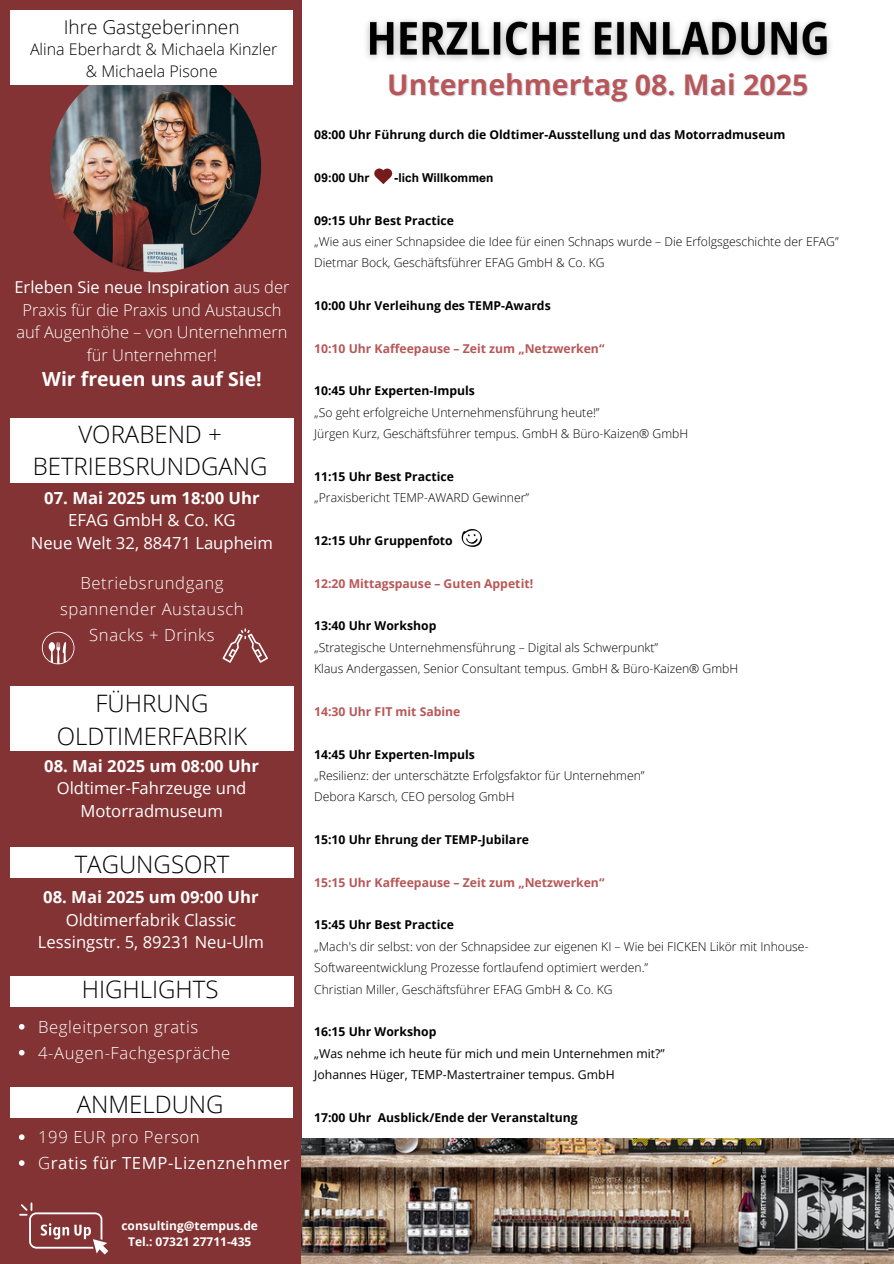
<style>
.page{position:relative;width:894px;height:1264px;background:#fff}
.page>*{position:absolute;margin:0;border:0;box-sizing:border-box;transform-origin:0 0}
.t1{font:700 28.5px "Open Sans";color:#b85757}
.t2{font:300 24px/32.7px "Open Sans";color:#000;text-align:center}
.t3{font:700 19.5px "Open Sans";color:#fff}
.t4{font:300 19.05px "Open Sans";color:#000}
.t5{font:16.65px/22.5px "Open Sans";color:#fff;text-align:center}
.t6{font:300 16.65px/25.8px "Open Sans";letter-spacing:.035em;color:#fff;text-align:center}
.t7{font:16.65px "Open Sans";letter-spacing:.035em;color:#fff}
.t8{font:300 16.5px/22.5px "Open Sans";color:#fff;text-align:center}
.t9{font:300 16.05px/21.3px "Open Sans";color:#000;text-align:center}
.t10{font:300 12.15px/21.3px "Open Sans";color:#000}
.t11{font:700 12.15px "Open Sans";color:#000}
.t12{font:700 12.15px "Open Sans";color:#b85757}
.t13{font:12.15px "Open Sans";color:#000}
.t14{font:700 12.15px "Arial Nova";color:#000}
.t15{font:700 12px/15.9px "Open Sans";color:#fff;text-align:center}
.s1{font-weight:400}
.s2{font-weight:700}
.s3{font-weight:300}
</style>
<div class="page">
<div style="left:0;top:0;width:302px;height:1263px;background:#833333"></div>
<img style="left:50px;top:62px;width:211px;height:210px;border-radius:50%">
<svg style="left:19px;top:1202px;width:89px;height:52px"></svg>
<div style="left:10px;top:1087px;width:282px;height:31px;background:#fff"></div>
<div style="left:10px;top:10px;width:282px;height:75px;background:#fff"></div>
<div style="left:10px;top:976px;width:283px;height:30px;background:#fff"></div>
<div style="left:10px;top:847px;width:283px;height:31px;background:#fff"></div>
<svg style="left:461px;top:529px;width:21px;height:18px"></svg>
<div style="left:10px;top:418px;width:283px;height:65px;background:#fff"></div>
<img style="left:302px;top:1138px;width:591px;height:124px">
<div style="left:10px;top:686px;width:283px;height:64px;background:#fff"></div>
<svg style="left:222px;top:628px;width:46px;height:34px"></svg>
<svg style="left:42px;top:631px;width:32px;height:33px"></svg>
<svg style="left:374px;top:168px;width:18px;height:16px"></svg>
<svg style="left:19px;top:1024px;width:6px;height:5px"></svg>
<svg style="left:19px;top:1049px;width:6px;height:6px"></svg>
<img style="left:366px;top:19px;width:465px;height:41px">
<svg style="left:19px;top:1134px;width:6px;height:5px"></svg>
<svg style="left:19px;top:1160px;width:6px;height:5px"></svg>
<h5 class="t4" style="left:64px;top:14px;width:177px">Ihre Gastgeberinnen</h5>
<h5 class="t9" style="left:30px;top:38px;width:249px">Alina Eberhardt &amp; Michaela Kinzler &amp; Michaela Pisone</h5>
<p class="t8" style="left:14px;top:275px;width:276px"><span class="s1">Erleben Sie neue Inspiration</span> aus der<br>Praxis für die Praxis und Austausch auf Augenhöhe – von Unternehmern für Unternehmer!</p>
<p class="t3" style="left:42px;top:365px;width:221px">Wir freuen uns auf Sie!</p>
<p class="t2" style="left:33px;top:417px;width:236px">VORABEND +<br>BETRIEBSRUNDGANG</p>
<p class="t5" style="left:31px;top:486px;width:243px"><span class="s2">07. Mai 2025 um 18:00 Uhr<br></span>EFAG GmbH &amp; Co. KG<br>Neue Welt 32, 88471 Laupheim</p>
<h5 class="t6" style="left:60px;top:569px;width:185px">Betriebsrundgang spannender Austausch<br>Snacks + Drinks</h5>
<p class="t2" style="left:57px;top:686px;width:192px">FÜHRUNG<br>OLDTIMERFABRIK</p>
<p class="t5" style="left:44px;top:753px;width:216px"><span class="s2">08. Mai 2025 um 08:00 Uhr<br></span>Oldtimer-Fahrzeuge und<br>Motorradmuseum</p>
<p class="t2" style="left:75px;top:846px;width:156px">TAGUNGSORT</p>
<p class="t5" style="left:38px;top:885px;width:227px"><span class="s2">08. Mai 2025 um 09:00 Uhr<br></span>Oldtimerfabrik Classic<br>Lessingstr. 5, 89231 Neu-Ulm</p>
<p class="t2" style="left:82px;top:972px;width:138px">HIGHLIGHTS</p>
<h5 class="t6" style="left:38px;top:1013px;width:161px">Begleitperson gratis</h5>
<p class="t6" style="left:38px;top:1039px;width:193px">4-Augen-Fachgespräche</p>
<h5 class="t2" style="left:77px;top:1086px;width:148px">ANMELDUNG</h5>
<p class="t6" style="left:38px;top:1123px;width:163px">199 EUR pro Person</p>
<p class="t7" style="left:38px;top:1151px;width:253px"><span class="s3">G</span>ratis für TEMP-Lizenznehmer</p>
<p class="t15" style="left:121px;top:1216px;width:138px">consulting@tempus.de<br>Tel.: 07321 27711-435</p>
<p class="t1" style="left:387px;top:64px;width:422px">Unternehmertag 08. Mai 2025</p>
<p class="t11" style="left:314px;top:126px;width:472px">08:00 Uhr Führung durch die Oldtimer-Ausstellung und das Motorradmuseum</p>
<h4 class="t14" style="left:314px;top:170px;width:57px">09:00 Uhr</h4>
<h4 class="t14" style="left:394px;top:170px;width:101px">-lich Willkommen</h4>
<h3 class="t11" style="left:314px;top:212px;width:141px">09:15 Uhr Best Practice</h3>
<h4 class="t10" style="left:314px;top:231px;width:526px">„Wie aus einer Schnapsidee die Idee für einen Schnaps wurde – Die Erfolgsgeschichte der EFAG”</h4>
<h4 class="t10" style="left:314px;top:252px;width:292px">Dietmar Bock, Geschäftsführer EFAG GmbH &amp; Co. KG</h4>
<p class="t11" style="left:314px;top:297px;width:238px">10:00 Uhr Verleihung des TEMP-Awards</p>
<p class="t12" style="left:314px;top:340px;width:291px">10:10 Uhr Kaffeepause – Zeit zum „Netzwerken“</p>
<h3 class="t11" style="left:314px;top:382px;width:162px">10:45 Uhr Experten-Impuls</h3>
<h4 class="t10" style="left:314px;top:401px;width:287px">„So geht erfolgreiche Unternehmensführung heute!”</h4>
<h3 class="t10" style="left:314px;top:423px;width:375px">Jürgen Kurz, Geschäftsführer tempus. GmbH &amp; Büro-Kaizen® GmbH</h3>
<h4 class="t11" style="left:314px;top:468px;width:141px">11:15 Uhr Best Practice</h4>
<h3 class="t10" style="left:314px;top:487px;width:216px">„Praxisbericht TEMP-AWARD Gewinner”</h3>
<h3 class="t11" style="left:314px;top:532px;width:140px">12:15 Uhr Gruppenfoto</h3>
<p class="t12" style="left:314px;top:574px;width:220px">12:20 Mittagspause – Guten Appetit!</p>
<h5 class="t11" style="left:314px;top:617px;width:124px">13:40 Uhr Workshop</h5>
<h2 class="t10" style="left:314px;top:636px;width:345px">„Strategische Unternehmensführung – Digital als Schwerpunkt”</h2>
<h5 class="t10" style="left:314px;top:657px;width:425px">Klaus Andergassen, Senior Consultant tempus. GmbH &amp; Büro-Kaizen® GmbH</h5>
<h5 class="t12" style="left:314px;top:703px;width:148px">14:30 Uhr FIT mit Sabine</h5>
<p class="t11" style="left:314px;top:745px;width:162px">14:45 Uhr Experten-Impuls</p>
<p class="t10" style="left:314px;top:764px;width:332px">„Resilienz: der unterschätzte Erfolgsfaktor für Unternehmen”</p>
<p class="t10" style="left:314px;top:786px;width:202px">Debora Karsch, CEO persolog GmbH</p>
<h5 class="t11" style="left:314px;top:831px;width:216px">15:10 Uhr Ehrung der TEMP-Jubilare</h5>
<h5 class="t12" style="left:314px;top:873px;width:291px">15:15 Uhr Kaffeepause – Zeit zum „Netzwerken“</h5>
<p class="t11" style="left:314px;top:916px;width:141px">15:45 Uhr Best Practice</p>
<p class="t10" style="left:314px;top:935px;width:495px">„Mach's dir selbst: von der Schnapsidee zur eigenen KI – Wie bei FICKEN Likör mit Inhouse-<br>Softwareentwicklung Prozesse fortlaufend optimiert werden.”</p>
<p class="t10" style="left:314px;top:978px;width:300px">Christian Miller, Geschäftsführer EFAG GmbH &amp; Co. KG</p>
<p class="t11" style="left:314px;top:1023px;width:124px">16:15 Uhr Workshop</p>
<p class="t13" style="left:314px;top:1044px;width:352px">„Was nehme ich heute für mich und mein Unternehmen mit?”</p>
<h5 class="t13" style="left:314px;top:1065px;width:302px">Johannes Hüger, TEMP-Mastertrainer tempus. GmbH</h5>
<h5 class="t11" style="left:314px;top:1108px;width:265px">17:00 Uhr Ausblick/Ende der Veranstaltung</h5>
</div>
